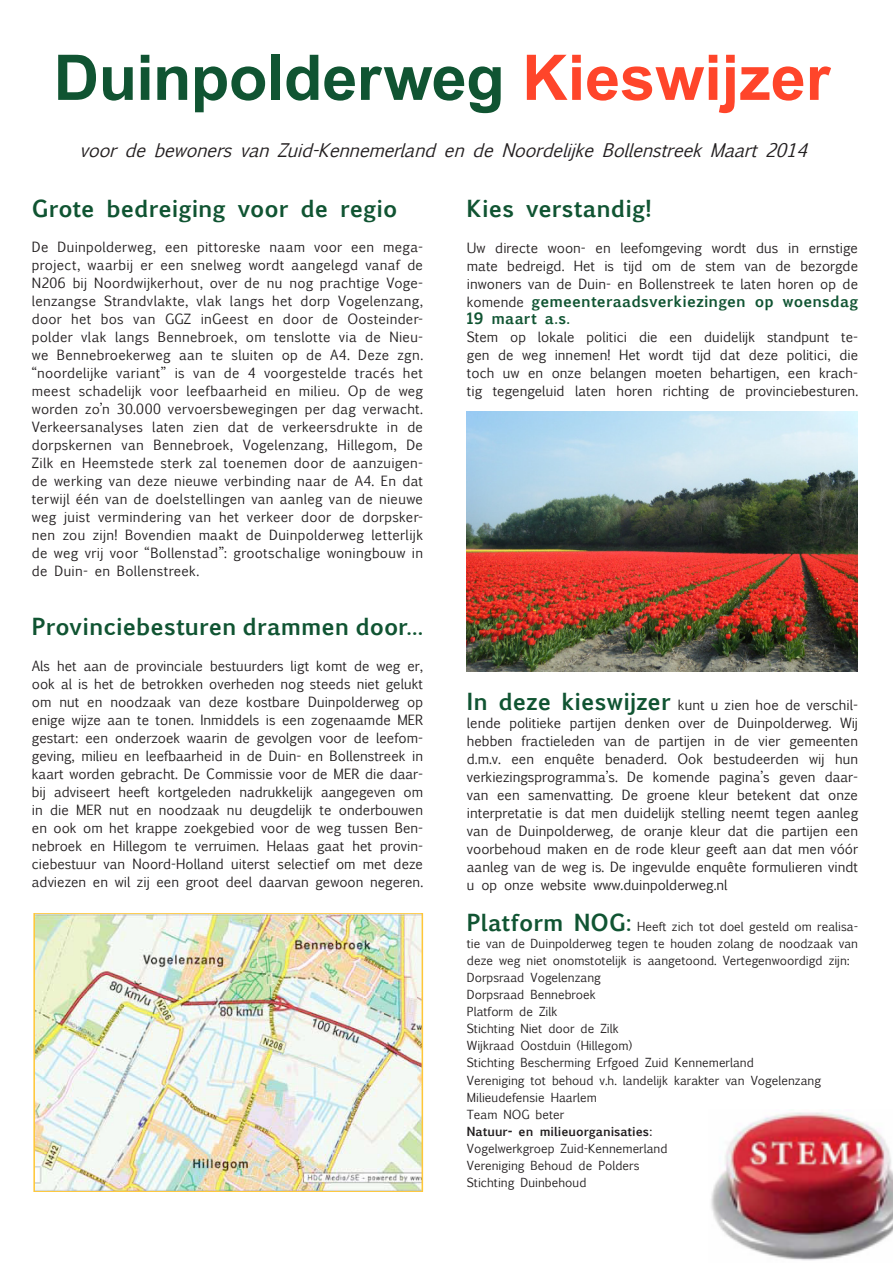
<style>
.page{position:relative;width:893px;height:1263px;background:#fff}
.page>*{position:absolute;margin:0;border:0;box-sizing:border-box;transform-origin:0 0}
.t1{font:700 63px "Arial";color:#105432}
.t2{font:700 22.5px "Euphemia UCAS";color:#105432}
.t3{font:italic 18px "Euphemia UCAS";color:#231f20}
.t4{font:700 15px/16.5px "Euphemia UCAS";letter-spacing:.01em;color:#105432}
.t5{font:13.5px/18px "Euphemia UCAS";color:#231f20;text-align:justify}
.t6{font:12px/17.1px "Euphemia UCAS";color:#231f20;text-align:justify}
.t7{font:700 12px "Euphemia UCAS";color:#231f20}
.s1{color:#ff452a}
.s2{font-weight:400;font-size:13.5px;color:#231f20}
.s3{font-weight:700;font-size:22.5px;color:#105432}
</style>
<div class="page">
<img style="left:467px;top:411px;width:391px;height:261px">
<img style="left:33px;top:913px;width:390px;height:278px">
<img style="left:711px;top:1112px;width:182px;height:149px">
<p class="t1" style="left:54px;top:36px;width:778px">Duinpolderweg <span class="s1">Kieswijzer</span></p>
<p class="t3" style="left:80px;top:137px;width:735px">voor de bewoners van Zuid-Kennemerland en de Noordelijke Bollenstreek Maart 2014</p>
<p class="t2" style="left:32px;top:192px;width:367px">Grote bedreiging voor de regio</p>
<p class="t5" style="left:32px;top:238px;width:393px">De Duinpolderweg, een pittoreske naam voor een mega&shy;project, waarbij er een snelweg wordt aangelegd vanaf de N206 bij Noordwijkerhout, over de nu nog prachtige Voge&shy;lenzangse Strandvlakte, vlak langs het dorp Vogelenzang, door het bos van GGZ inGeest en door de Oosteinder&shy;polder vlak langs Bennebroek, om tenslotte via de Nieu&shy;we Bennebroekerweg aan te sluiten op de A4. Deze zgn. “noordelijke variant” is van de 4 voorgestelde tracés het meest schadelijk voor leefbaarheid en milieu. Op de weg worden zo’n 30.000 vervoersbewegingen per dag verwacht.<br>Verkeersanalyses laten zien dat de verkeersdrukte in de dorpskernen van Bennebroek, Vogelenzang, Hillegom, De Zilk en Heemstede sterk zal toenemen door de aanzuigen&shy;de werking van deze nieuwe verbinding naar de A4. En dat terwijl één van de doelstellingen van aanleg van de nieuwe weg juist vermindering van het verkeer door de dorpsker&shy;nen zou zijn! Bovendien maakt de Duinpolderweg letterlijk de weg vrij voor “Bollenstad”: grootschalige woningbouw in de Duin- en Bollenstreek.</p>
<p class="t2" style="left:32px;top:609px;width:393px">Provinciebesturen drammen door...</p>
<p class="t5" style="left:32px;top:657px;width:393px">Als het aan de provinciale bestuurders ligt komt de weg er, ook al is het de betrokken overheden nog steeds niet gelukt om nut en noodzaak van deze kostbare Duinpolderweg op enige wijze aan te tonen. Inmiddels is een zogenaamde MER gestart: een onderzoek waarin de gevolgen voor de leefom&shy;geving, milieu en leefbaarheid in de Duin- en Bollenstreek in kaart worden gebracht. De Commissie voor de MER die daar&shy;bij adviseert heeft kortgeleden nadrukkelijk aangegeven om in die MER nut en noodzaak nu deugdelijk te onderbouwen en ook om het krappe zoekgebied voor de weg tussen Ben&shy;nebroek en Hillegom te verruimen. Helaas gaat het provin&shy;ciebestuur van Noord-Holland uiterst selectief om met deze adviezen en wil zij een groot deel daarvan gewoon negeren.</p>
<p class="t2" style="left:467px;top:192px;width:186px">Kies verstandig!</p>
<p class="t5" style="left:467px;top:239px;width:393px">Uw directe woon- en leefomgeving wordt dus in ernstige mate bedreigd. Het is tijd om de stem van de bezorgde inwoners van de Duin- en Bollenstreek te laten horen op de</p>
<p class="t4" style="left:467px;top:293px;width:393px"><span class="s2">komende</span> gemeenteraadsverkiezingen op woensdag<br>19 maart a.s.</p>
<p class="t5" style="left:467px;top:328px;width:393px">Stem op lokale politici die een duidelijk standpunt te&shy;gen de weg innemen! Het wordt tijd dat deze politici, die toch uw en onze belangen moeten behartigen, een krach&shy;tig tegengeluid laten horen richting de provinciebesturen.</p>
<p class="t5" style="left:467px;top:696px;width:393px"><span class="s3">In deze kieswijzer</span> kunt u zien hoe de verschil&shy;lende politieke partijen denken over de Duinpolderweg. Wij hebben fractieleden van de partijen in de vier gemeenten d.m.v. een enquête benaderd. Ook bestudeerden wij hun verkiezingsprogramma’s. De komende pagina’s geven daar&shy;van een samenvatting. De groene kleur betekent dat onze interpretatie is dat men duidelijk stelling neemt tegen aanleg van de Duinpolderweg, de oranje kleur dat die partijen een voorbehoud maken en de rode kleur geeft aan dat men vóór aanleg van de weg is. De ingevulde enquête formulieren vindt u op onze website www.duinpolderweg.nl</p>
<p class="t6" style="left:467px;top:917px;width:393px"><span class="s3">Platform NOG:</span> Heeft zich tot doel gesteld om realisa&shy;tie van de Duinpolderweg tegen te houden zolang de noodzaak van deze weg niet onomstotelijk is aangetoond. Vertegenwoordigd zijn:</p>
<p class="t6" style="left:467px;top:969px;width:135px">Dorpsraad Vogelenzang</p>
<p class="t6" style="left:467px;top:986px;width:130px">Dorpsraad Bennebroek</p>
<p class="t6" style="left:467px;top:1003px;width:92px">Platform de Zilk</p>
<p class="t6" style="left:467px;top:1020px;width:153px">Stichting Niet door de Zilk</p>
<p class="t6" style="left:467px;top:1037px;width:167px">Wijkraad Oostduin (Hillegom)</p>
<p class="t6" style="left:467px;top:1054px;width:288px">Stichting Bescherming Erfgoed Zuid Kennemerland</p>
<p class="t6" style="left:467px;top:1071px;width:356px">Vereniging tot behoud v.h. landelijk karakter van Vogelenzang</p>
<p class="t6" style="left:467px;top:1088px;width:132px">Milieudefensie Haarlem</p>
<p class="t6" style="left:467px;top:1106px;width:99px">Team NOG beter</p>
<p class="t7" style="left:467px;top:1122px;width:187px">Natuur- en milieuorganisaties:</p>
<p class="t6" style="left:467px;top:1140px;width:202px">Vogelwerkgroep Zuid-Kennemerland</p>
<p class="t6" style="left:467px;top:1157px;width:174px">Vereniging Behoud de Polders</p>
<p class="t6" style="left:467px;top:1174px;width:121px">Stichting Duinbehoud</p>
</div>
